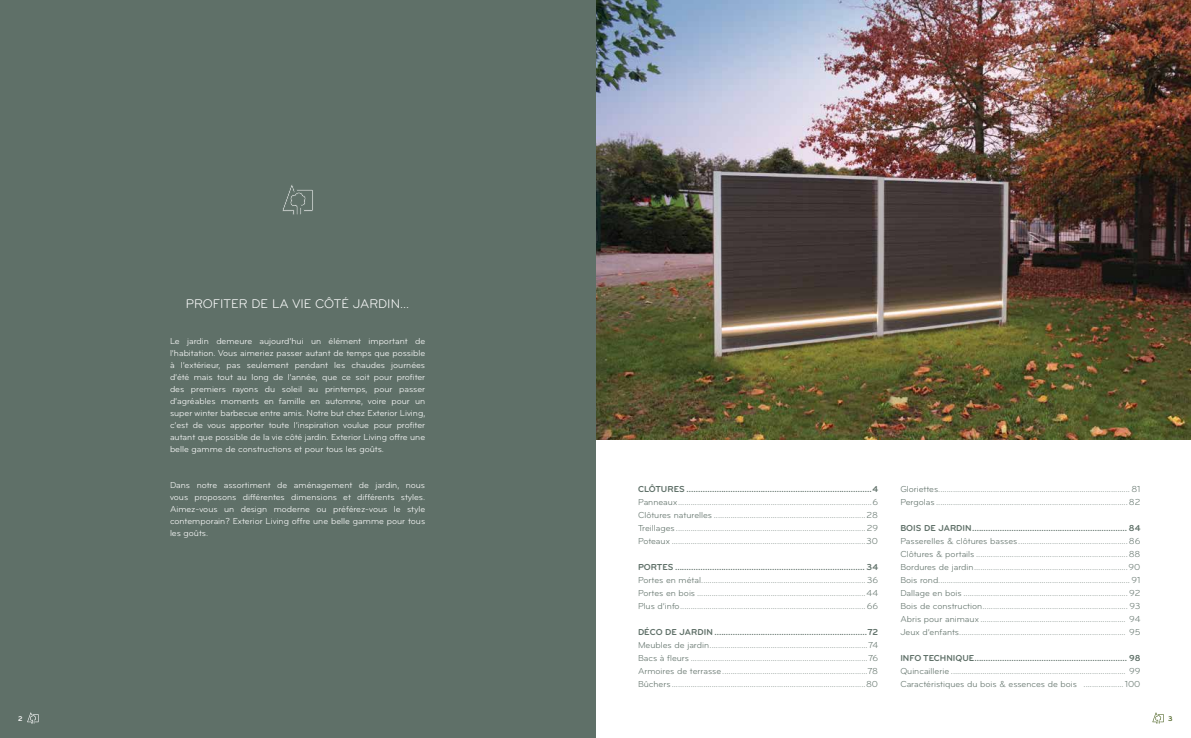
<style>
.page{position:relative;width:1191px;height:738px;background:#fff}
.page>*{position:absolute;margin:0;border:0;box-sizing:border-box;transform-origin:0 0}
.t1{font:13px "Bryant Pro";color:#fff}
.t2{font:9px/13px "Bryant Pro";color:#5f7068;text-align:justify}
.t3{font:9px/12px "Bryant Pro";color:#fff;text-align:justify}
.t4{font:700 9px "Bryant Pro";color:#5f7068}
.t5{font:700 7px "Bryant Pro";color:#fff}
.t6{font:700 7px "Bryant Pro";color:#4f6526}
</style>
<div class="page">
<img style="left:595px;top:0;width:596px;height:439px">
<div style="left:0;top:0;width:595px;height:737px;background:#5f7068"></div>
<svg style="left:282px;top:185px;width:31px;height:30px"></svg>
<svg style="left:1152px;top:712px;width:11px;height:11px"></svg>
<svg style="left:27px;top:712px;width:12px;height:11px"></svg>
<h1 class="t1" style="left:186px;top:295px;width:10px">PRO</h1>
<h1 class="t1" style="left:213px;top:295px;width:15px">FITER</h1>
<h1 class="t1" style="left:251px;top:295px;width:82px">DE LA VIE CÔTÉ</h1>
<h1 class="t1" style="left:353px;top:295px;width:9px">JARDIN</h1>
<h1 class="t1" style="left:400px;top:295px;width:11px">...</h1>
<p class="t3" style="left:170px;top:334px;width:257px">Le jardin demeure aujourd’hui un élément important de l’habitation. Vous aimeriez passer autant de temps que possible à l’extérieur, pas seulement pendant les chaudes journées d’été mais tout au long de l’année, que ce soit pour profiter des premiers rayons du soleil au printemps, pour passer d’agréables moments en famille en automne, voire pour un super winter barbecue entre amis. N otre but chez Exterior Living, c’est de vous apporter toute l’inspiration voulue pour profiter autant que possible de la vie côté jardin. Exterior Living offre une belle gamme de constructions et pour tous les goûts.</p>
<p class="t3" style="left:170px;top:478px;width:257px">Dans notre assortiment de aménagement de jardin, nous vous proposons différentes dimensions et différents styles.<br>Aimez-vous un design moderne ou préférez-vous le style contemporain? Exterior Living offre une belle gamme pour tous les goûts.</p>
<p class="t4" style="left:638px;top:483px;width:242px">CLÔTURES ................................................................................4</p>
<p class="t2" style="left:638px;top:495px;width:242px">Panneaux............................................................................................6<br>Clôtures naturelles ........................................................................28<br>Treillages ..........................................................................................29<br>Poteaux ............................................................................................30</p>
<p class="t4" style="left:638px;top:561px;width:242px">PORTES .................................................................................. 34</p>
<p class="t2" style="left:638px;top:573px;width:242px">Portes en métal..............................................................................36<br>Portes en bois ................................................................................44<br>Plus d’info........................................................................................66</p>
<p class="t4" style="left:638px;top:626px;width:242px">DÉCO DE JARDIN ..................................................................72</p>
<p class="t2" style="left:638px;top:638px;width:242px">Meubles de jardin...........................................................................74<br>Bacs à fleurs ....................................................................................76<br>Armoires de terrasse.....................................................................78<br>Bûchers ............................................................................................80</p>
<p class="t2" style="left:900px;top:482px;width:242px">Gloriettes........................................................................................... 81<br>Pergolas ...........................................................................................82</p>
<p class="t4" style="left:900px;top:522px;width:242px">BOIS DE JARDIN................................................................... 84</p>
<p class="t2" style="left:900px;top:534px;width:242px">Passerelles &amp; clôtures basses....................................................86<br>Clôtures &amp; portails ........................................................................88<br>Bordures de jardin.........................................................................90<br>Bois rond........................................................................................... 91<br>Dallage en bois ..............................................................................92<br>Bois de construction..................................................................... 93<br>Abris pour animaux ..................................................................... 94<br>Jeux d’enfants............................................................................... 95</p>
<p class="t4" style="left:900px;top:652px;width:242px">INFO TECHNIQUE.................................................................. 98</p>
<p class="t2" style="left:900px;top:664px;width:242px">Quincaillerie ................................................................................... 99<br>Caractéristiques du bois &amp; essences de bois ...................100</p>
<p class="t5" style="left:18px;top:713px;width:6px">2</p>
<p class="t6" style="left:1168px;top:713px;width:6px">3</p>
</div>
